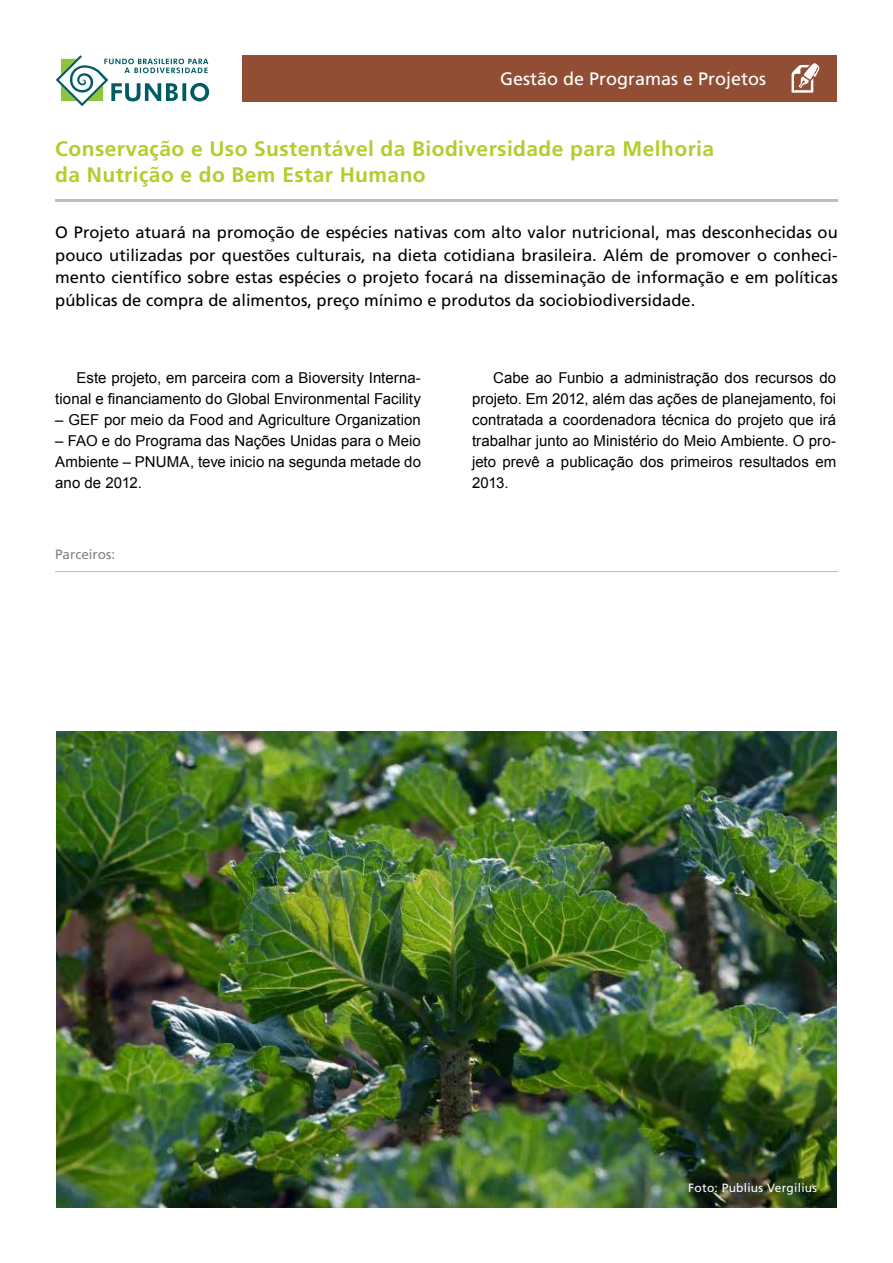
<style>
.page{position:relative;width:893px;height:1263px;background:#fff}
.page>*{position:absolute;margin:0;border:0;box-sizing:border-box;transform-origin:0 0}
.t1{font:700 21px/25.2px "Frutiger";letter-spacing:.02em;color:#b5cc2d}
.t2{font:18px "Frutiger";color:#fff}
.t3{font:16.5px/22.5px "Frutiger";color:#000;text-align:justify}
.t4{font:15px/21px "Arial";color:#000;text-align:justify}
.t5{font:13.5px "Frutiger";color:#808284}
.t6{font:12px "Frutiger";letter-spacing:.02em;color:#fff}
</style>
<div class="page">
<div style="left:242px;top:55px;width:595px;height:47px;background:#924e35"></div>
<svg style="left:56px;top:55px;width:153px;height:51px"></svg>
<svg style="left:792px;top:63px;width:28px;height:30px"></svg>
<img style="left:56px;top:731px;width:781px;height:477px">
<hr style="left:55px;top:199px;width:783px;height:2px;background:#bcbec0">
<hr style="left:55px;top:571px;width:783px;height:1px;background:#bcbec0">
<p class="t2" style="left:500px;top:69px;width:268px">Gestão de Programas e Projetos</p>
<h1 class="t1" style="left:55px;top:136px;width:660px">Conservação e Uso Sustentável da Biodiversidade para Melhoria da Nutrição e do Bem Estar Humano</h1>
<p class="t3" style="left:55px;top:221px;width:784px">O Projeto atuará na promoção de espécies nativas com alto valor nutricional, mas desconhecidas ou pouco utilizadas por questões culturais, na dieta cotidiana brasileira. Além de promover o conheci&shy;mento científico sobre estas espécies o projeto focará na disseminação de informação e em políticas públicas de compra de alimentos, preço mínimo e produtos da sociobiodiversidade.</p>
<p class="t4" style="left:55px;top:368px;width:367px;text-align:right">Este projeto, em parceira com a Bioversity Interna&shy;tional e financiamento do Global Environmental Facility</p>
<p class="t4" style="left:55px;top:410px;width:367px">– GEF por meio da Food and Agriculture Organization</p>
<p class="t4" style="left:55px;top:431px;width:367px">– FAO e do Programa das Nações Unidas para o Meio Ambiente – PNUMA, teve inicio na segunda metade do ano de 2012.</p>
<p class="t5" style="left:55px;top:547px;width:62px">Parceiros:</p>
<p class="t4" style="left:472px;top:368px;width:366px;text-indent:21px">Cabe ao Funbio a administração dos recursos do projeto. Em 2012, além das ações de planejamento, foi contratada a coordenadora técnica do projeto que irá trabalhar junto ao Ministério do Meio Ambiente. O pro&shy;jeto prevê a publicação dos primeiros resultados em 2013.</p>
<p class="t6" style="left:688px;top:1181px;width:130px">Foto: Publius Vergilius</p>
</div>
